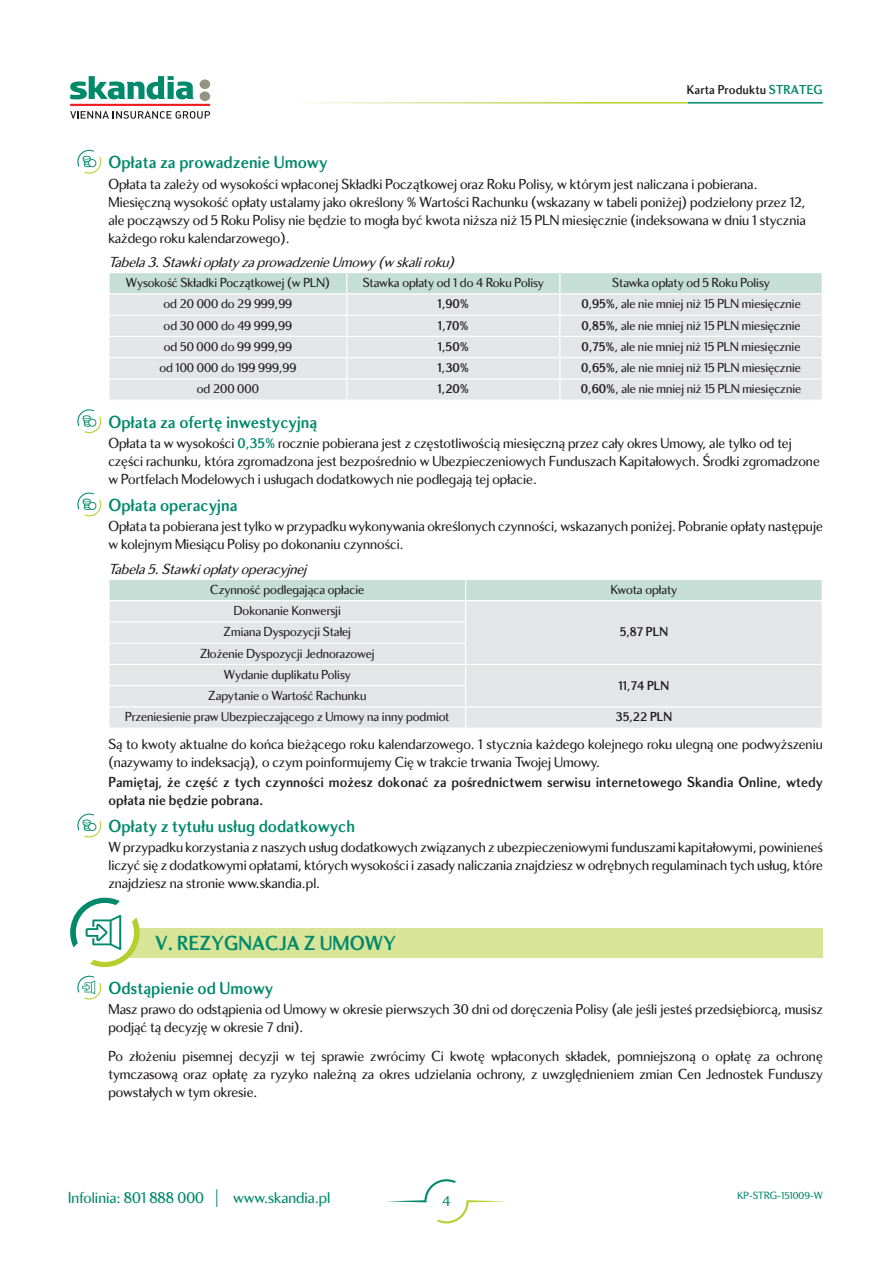
<style>
.page{position:relative;width:893px;height:1263px;background:#fff}
.page>*{position:absolute;margin:0;border:0;box-sizing:border-box;transform-origin:0 0}
.t1{font:700 21px "Skandia Display CE";color:#00896b}
.t2{font:700 18px "Skandia Display CE";color:#00896b}
.t3{font:16.5px "Skandia Display CE";color:#00896b}
.t4{font:15px/18px "Skandia Display CE";color:#231f20}
.t5{font:700 15px/18px "Skandia Display CE";color:#231f20}
.t6{font:italic 15px "Skandia Display CE";color:#231f20}
.t7{font:15px "Skandia Display CE";color:#00896b}
.t8{font:13.5px/21.3px "Skandia Display CE";color:#231f20;text-align:center}
.t9{font:700 13.5px "Skandia Display CE";color:#231f20}
.t10{font:700 13.35px "Skandia Display CE";color:#231f20}
.t11{font:10.8px "Skandia Display CE";color:#00896b}
.s1{color:#00896b}
.s2{font-weight:700}
.s3{font-weight:700;color:#00896b}
</style>
<div class="page">
<svg style="left:70px;top:76px;width:124px;height:23px"></svg>
<svg style="left:200px;top:79px;width:10px;height:22px"></svg>
<hr style="left:70px;top:104px;width:140px;height:2px;background:#ee1d23">
<svg style="left:70px;top:111px;width:140px;height:8px"></svg>
<hr style="left:688px;top:102px;width:135px;height:2px;background:#00896b">
<svg style="left:387px;top:1179px;width:119px;height:44px"></svg>
<svg style="left:77px;top:150px;width:24px;height:24px"></svg>
<svg style="left:109px;top:273px;width:713px;height:127px;background:#e0e5e5"></svg>
<svg style="left:77px;top:409px;width:24px;height:24px"></svg>
<svg style="left:77px;top:493px;width:24px;height:23px"></svg>
<svg style="left:109px;top:580px;width:713px;height:148px;background:#e0e5e5"></svg>
<hr style="left:108px;top:600px;width:358px;height:1px;background:#fff">
<svg style="left:77px;top:814px;width:24px;height:23px"></svg>
<div style="left:91px;top:928px;width:732px;height:30px;background:#d8e497"></div>
<svg style="left:70px;top:898px;width:70px;height:69px"></svg>
<svg style="left:77px;top:976px;width:24px;height:23px"></svg>
<p class="t10" style="left:687px;top:85px;width:137px">Karta Produktu <span class="s1">STRATEG</span></p>
<p class="t2" style="left:108px;top:156px;width:220px">Opłata za prowadzenie Umowy</p>
<p class="t4" style="left:108px;top:176px;width:699px">Opłata ta zależy od wysokości wpłaconej Składki Początkowej oraz Roku Polisy, w którym jest naliczana i pobierana.<br>Miesięczną wysokość opłaty ustalamy jako określony % Wartości Rachunku (wskazany w tabeli poniżej) podzielony przez 12, ale począwszy od 5 Roku Polisy nie będzie to mogła być kwota niższa niż 15 PLN miesięcznie (indeksowana w dniu 1 stycznia każdego roku kalendarzowego).</p>
<p class="t6" style="left:108px;top:257px;width:351px">Tabela3.Stawkiopłaty zaprowadzenieUmowy (w skaliroku)</p>
<p class="t8" style="left:126px;top:273px;width:206px">Wysokość Składki Początkowej (w PLN)</p>
<p class="t8" style="left:363px;top:273px;width:183px">Stawka opłaty od 1 do 4 Roku Polisy</p>
<p class="t8" style="left:612px;top:273px;width:159px">Stawka opłaty od 5 Roku Polisy</p>
<p class="t8" style="left:164px;top:295px;width:130px">od 20 000 do 29 999,99</p>
<p class="t9" style="left:438px;top:299px;width:33px">1,90%</p>
<p class="t8" style="left:581px;top:295px;width:221px"><span class="s2">0,95%</span>, ale nie mniej niż 15 PLN miesięcznie</p>
<p class="t8" style="left:164px;top:316px;width:130px">od 30 000 do 49 999,99</p>
<p class="t9" style="left:438px;top:320px;width:32px">1,70%</p>
<p class="t8" style="left:581px;top:316px;width:221px"><span class="s2">0,85%</span>, ale nie mniej niż 15 PLN miesięcznie</p>
<p class="t8" style="left:164px;top:337px;width:130px">od 50 000 do 99 999,99</p>
<p class="t9" style="left:438px;top:342px;width:33px">1,50%</p>
<p class="t8" style="left:582px;top:337px;width:220px"><span class="s2">0,75%</span>, ale nie mniej niż 15 PLN miesięcznie</p>
<p class="t8" style="left:159px;top:358px;width:139px">od 100 000 do 199 999,99</p>
<p class="t9" style="left:438px;top:363px;width:33px">1,30%</p>
<p class="t8" style="left:581px;top:358px;width:221px"><span class="s2">0,65%</span>, ale nie mniej niż 15 PLN miesięcznie</p>
<p class="t8" style="left:197px;top:380px;width:64px">od 200 000</p>
<p class="t9" style="left:438px;top:384px;width:33px">1,20%</p>
<p class="t8" style="left:581px;top:380px;width:222px"><span class="s2">0,60%</span>, ale nie mniej niż 15 PLN miesięcznie</p>
<p class="t2" style="left:108px;top:415px;width:210px">Opłata za ofertę inwestycyjną</p>
<p class="t4" style="left:108px;top:436px;width:713px">Opłata ta w wysokości <span class="s3">0,35%</span> rocznie pobierana jest z częstotliwością miesięczną przez cały okres Umowy, ale tylko od tej części rachunku, która zgromadzona jest bezpośrednio w Ubezpieczeniowych Funduszach Kapitałowych. Środki zgromadzone w Portfelach Modelowych i usługach dodatkowych nie podlegają tej opłacie.</p>
<p class="t2" style="left:108px;top:499px;width:131px">Opłata operacyjna</p>
<p class="t4" style="left:108px;top:519px;width:716px">Opłata ta pobierana jest tylko w przypadku wykonywania określonych czynności, wskazanych poniżej. Pobranie opłaty następuje w kolejnym Miesiącu Polisy po dokonaniu czynności.</p>
<p class="t6" style="left:108px;top:563px;width:200px">Tabela5.Stawkiopłaty operacyj nej</p>
<p class="t8" style="left:210px;top:580px;width:156px">Czynność podlegająca opłacie</p>
<p class="t8" style="left:611px;top:580px;width:68px">Kwota opłaty</p>
<p class="t8" style="left:224px;top:601px;width:129px">Dokonanie Konwersji<br>Zmiana Dyspozycji Stałej</p>
<p class="t9" style="left:620px;top:627px;width:50px">5,87 PLN</p>
<p class="t8" style="left:200px;top:644px;width:176px">Złożenie Dyspozycji Jednorazowej<br>Wydanie duplikatu Polisy</p>
<p class="t9" style="left:618px;top:680px;width:52px">11,74 PLN</p>
<p class="t8" style="left:125px;top:686px;width:326px">Zapytanie o Wartość Rachunku<br>Przeniesienie praw Ubezpieczającego z Umowy na inny podmiot</p>
<p class="t9" style="left:615px;top:712px;width:58px">35,22 PLN</p>
<p class="t4" style="left:108px;top:736px;width:716px">Są to kwoty aktualne do końca bieżącego roku kalendarzowego. 1 stycznia każdego kolejnego roku ulegną one podwyższeniu (nazywamy to indeksacją), o czym poinformujemy Cię w trakcie trwania Twojej Umowy.</p>
<p class="t5" style="left:108px;top:775px;width:716px">Pamiętaj, że część z tych czynności możesz dokonać za pośrednictwem serwisu internetowego Skandia Online, wtedy opłata nie będzie pobrana.</p>
<p class="t2" style="left:108px;top:820px;width:248px">Opłaty z tytułu usług dodatkowych</p>
<p class="t4" style="left:108px;top:840px;width:716px;text-align:justify">W przypadku korzystania z naszych usług dodatkowych związanych z ubezpieczeniowymi funduszami kapitałowymi, powinieneś liczyć się z dodatkowymi opłatami, których wysokości i zasady naliczania znajdziesz w odrębnych regulaminach tych usług, które znajdziesz na stronie www.skandia.pl.</p>
<h1 class="t1" style="left:155px;top:936px;width:242px">V. REZYGNACJA Z UMOWY</h1>
<p class="t2" style="left:108px;top:982px;width:166px">Odstąpienie od Umowy</p>
<p class="t4" style="left:108px;top:1002px;width:716px">Masz prawo do odstąpienia od Umowy w okresie pierwszych 30 dni od doręczenia Polisy (ale jeśli jesteś przedsiębiorcą, musisz podjąć tą decyzję w okresie 7 dni).</p>
<p class="t4" style="left:108px;top:1049px;width:716px;text-align:justify">Po złożeniu pisemnej decyzji w tej sprawie zwrócimy Ci kwotę wpłaconych składek, pomniejszoną o opłatę za ochronę tymczasową oraz opłatę za ryzyko należną za okres udzielania ochrony, z uwzględnieniem zmian Cen Jednostek Funduszy powstałych w tym okresie.</p>
<p class="t3" style="left:68px;top:1191px;width:264px">Infolinia: 801 888 000 | www.skandia.pl</p>
<p class="t11" style="left:737px;top:1191px;width:87px">KP-STRG-151009-W</p>
<p class="t7" style="left:442px;top:1195px;width:9px">4</p>
</div>
